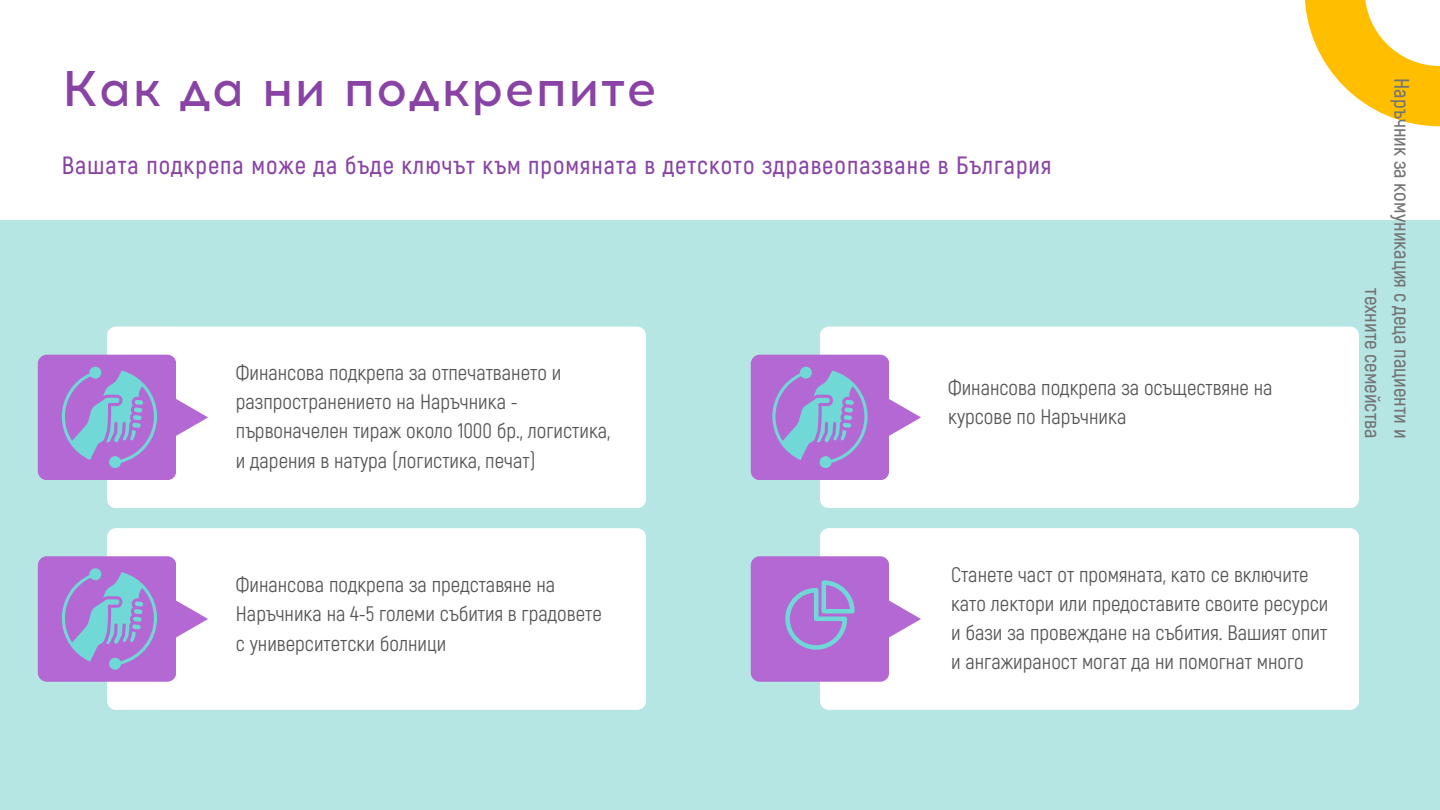
<style>
.page{position:relative;width:1440px;height:810px;background:#b6e6e4}
.page>*{position:absolute;margin:0;border:0;box-sizing:border-box;transform-origin:0 0}
.t1{font:500 50px "Acrom";letter-spacing:.01em;color:#8843a4}
.t2{font:600 25px "Akrobat";letter-spacing:.04em;color:#8843a4}
.t3{font:21px/29.2px "Akrobat";color:#545454}
.t4{font:600 21px/29.2px "Akrobat";color:#737373;text-align:right}
</style>
<div class="page">
<div style="left:820px;top:528px;width:539px;height:182px;background:#fff;border-radius:9px"></div>
<div style="left:751px;top:556px;width:138px;height:126px;background:#b468d3;border-radius:9px"></div>
<svg style="left:889px;top:600px;width:32px;height:38px"></svg>
<svg style="left:785px;top:580px;width:69px;height:69px"></svg>
<div style="left:0;top:0;width:1440px;height:219px;background:#fff"></div>
<svg style="left:1305px;top:0;width:135px;height:126px"></svg>
<div style="left:820px;top:327px;width:539px;height:181px;background:#fff;border-radius:9px"></div>
<div style="left:751px;top:355px;width:138px;height:125px;background:#b468d3;border-radius:9px"></div>
<svg style="left:889px;top:399px;width:32px;height:37px"></svg>
<div style="left:107px;top:327px;width:539px;height:181px;background:#fff;border-radius:9px"></div>
<div style="left:38px;top:355px;width:138px;height:125px;background:#b468d3;border-radius:9px"></div>
<svg style="left:176px;top:399px;width:32px;height:37px"></svg>
<div style="left:107px;top:528px;width:539px;height:182px;background:#fff;border-radius:9px"></div>
<div style="left:38px;top:556px;width:138px;height:126px;background:#b468d3;border-radius:9px"></div>
<svg style="left:176px;top:600px;width:32px;height:38px"></svg>
<svg style="left:62px;top:367px;width:95px;height:101px"></svg>
<svg style="left:62px;top:568px;width:95px;height:102px"></svg>
<svg style="left:772px;top:367px;width:96px;height:101px"></svg>
<h2 class="t1" style="left:62px;top:58px;width:597px">Как да ни подкрепите</h2>
<p class="t2" style="left:62px;top:150px;width:991px">Вашата подкрепа може да бъде ключът към промяната в детското здравеопазване в България</p>
<p class="t3" style="left:236px;top:359px;width:376px">Финансова подкрепа за отпечатването и разпространението на Наръчника - първоначелен тираж около 1000 бр., логистика, и дарения в натура (логистика, печат)</p>
<h1 class="t3" style="left:948px;top:373px;width:326px">Финансова подкрепа за осъществяне на курсове по Наръчника</h1>
<p class="t4" style="left:1416px;top:78px;width:362px;rotate:90deg">Наръчник за комуникация с деца пациенти и техните семейства</p>
<p class="t3" style="left:236px;top:571px;width:367px">Финансова подкрепа за представяне на<br>Наръчника на 4-5 големи събития в градовете с университетски болници</p>
<p class="t3" style="left:951px;top:560px;width:379px">Станете част от промяната, като се включите като лектори или предоставите своите ресурси и бази за провеждане на събития. Вашият опит и ангажираност могат да ни помогнат много</p>
</div>
